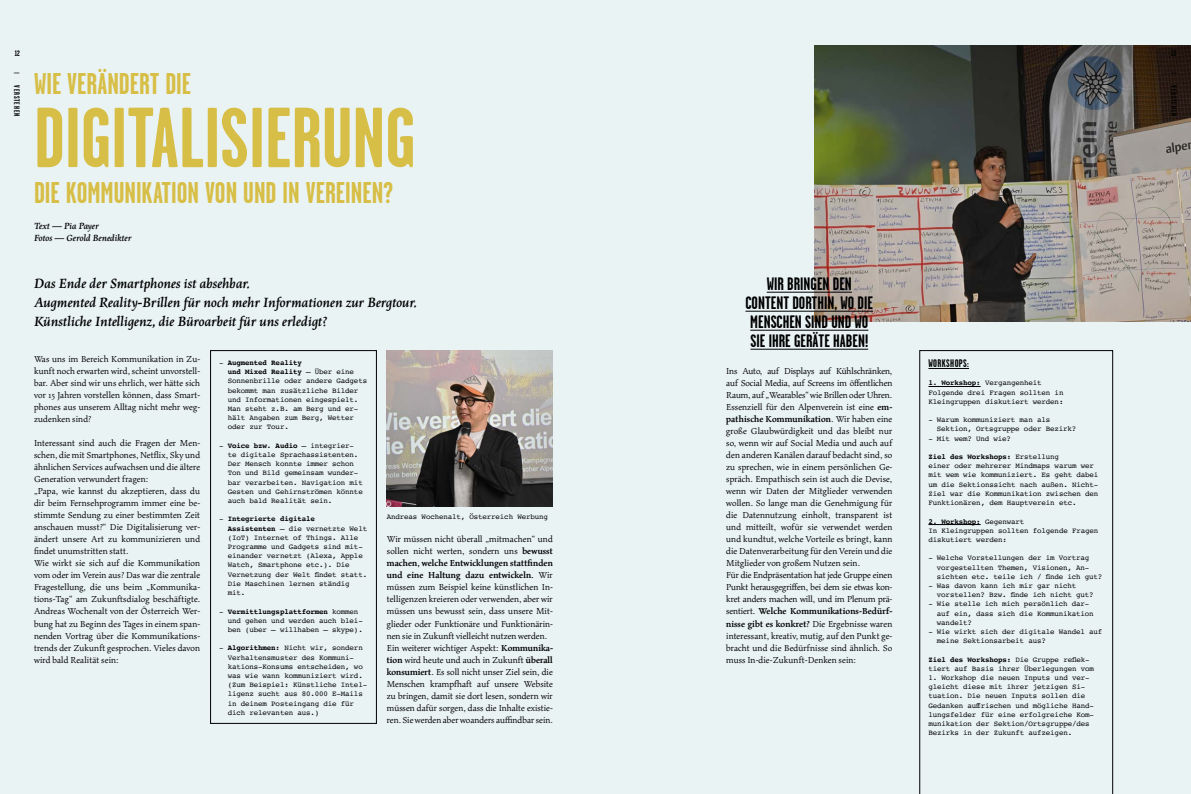
<style>
.page{position:relative;width:1191px;height:794px;background:#eaf3f4}
.page>*{position:absolute;margin:0;border:0;box-sizing:border-box;transform-origin:0 0}
.t1{font:700 85px "Garage Gothic";color:#d7be46}
.t2{font:700 30px "Garage Gothic";color:#d7be46}
.t3{font:700 18px/19px "Garage Gothic";color:#000;text-align:center}
.t4{font:italic 700 15px/19px "Maiola Pro";color:#000}
.t5{font:700 11px "Garage Gothic";letter-spacing:.03em;color:#000}
.t6{font:italic 700 10px/12px "Maiola Pro";color:#000}
.t7{font:9.8px/12px "Maiola Pro";color:#000}
.t8{font:700 8px "Garage Gothic";letter-spacing:.1em;color:#000}
.t9{font:700 8px "Garage Gothic";letter-spacing:.1em;color:#000;scale:1.45 1}
.t10{font:7.5px/9.2px "Courier";letter-spacing:-.02em;color:#000}
.s1{font-weight:700}
</style>
<div class="page">
<img style="left:814px;top:45px;width:377px;height:276px">
<img style="left:387px;top:350px;width:166px;height:156px">
<div style="left:210px;top:350px;width:166px;height:373px;border:1px solid #000"></div>
<svg style="left:919px;top:350px;width:193px;height:444px"></svg>
<hr style="left:766px;top:292px;width:86px;height:1px;background:#000">
<hr style="left:745px;top:311px;width:128px;height:1px;background:#000">
<hr style="left:750px;top:330px;width:118px;height:1px;background:#000">
<hr style="left:750px;top:349px;width:118px;height:1px;background:#000">
<p class="t8" style="left:15px;top:49px;width:7px">12</p>
<p class="t9" style="left:14px;top:68px;width:6px">–</p>
<p class="t8" style="left:21px;top:85px;width:32px;rotate:90deg">VERSTEHEN</p>
<h2 class="t2" style="left:34px;top:68px;width:159px">WIE VERÄNDERT DIE</h2>
<h1 class="t1" style="left:34px;top:93px;width:383px">DIGITALISIERUNG</h1>
<h2 class="t2" style="left:34px;top:177px;width:361px">DIE KOMMUNIKATION VON UND IN VEREINEN?</h2>
<p class="t6" style="left:34px;top:220px;width:99px">Text — Pia Payer<br>Fotos — Gerold Benedikter</p>
<h3 class="t4" style="left:34px;top:275px;width:384px">Das Ende der Smartphones ist absehbar.<br>Augmented Reality-Brillen für noch mehr Informationen zur Bergtour.<br>Künstliche Intelligenz, die Büroarbeit für uns erledigt?</h3>
<p class="t7" style="left:34px;top:354px;width:168px;text-align:justify">Was uns im Bereich Kommunikation in Zu&shy;kunft noch erwarten wird, scheint unvorstell&shy;bar. Aber sind wir uns ehrlich, wer hätte sich vor 15 Jahren vorstellen können, dass Smart&shy;phones aus unserem Alltag nicht mehr weg&shy;zudenken sind?</p>
<p class="t7" style="left:34px;top:438px;width:168px">Interessant sind auch die Fragen der Men&shy;schen, die mit Smartphones, Netflix, Sky und ähnlichen Services aufwachsen und die ältere Generation verwundert fragen:<br>„Papa, wie kannst du akzeptieren, dass du dir beim Fernsehprogramm immer eine be&shy;stimmte Sendung zu einer bestimmten Zeit anschauen musst?“ Die Digitalisierung ver&shy;ändert unsere Art zu kommunizieren und findet unumstritten statt.<br>Wie wirkt sie sich auf die Kommunikation vom oder im Verein aus? Das war die zentrale Fragestellung, die uns beim „Kommunika&shy;tions-Tag“ am Zukunftsdialog beschäftigte.<br>Andreas Wochenalt von der Österreich Wer&shy;bung hat zu Beginn des Tages in einem span&shy;nenden Vortrag über die Kommunikations&shy;trends der Zukunft gesprochen. Vieles davon wird bald Realität sein:</p>
<p class="t10" style="left:228px;top:358px;width:141px;text-indent:-9px">- <span class="s1">Augmented Reality<br>und Mixed Reality</span> – Über eine<br>Sonnenbrille oder andere Gadgets bekommt man zusätzliche Bilder und Informationen eingespielt.<br>Man steht z.B. am Berg und er&shy;hält Angaben zum Berg, Wetter oder zur Tour.</p>
<p class="t10" style="left:228px;top:440px;width:136px;text-indent:-9px">- <span class="s1">Voice bzw. Audio</span> – integrier&shy;te digitale Sprachassistenten.<br>Der Mensch konnte immer schon<br>Ton und Bild gemeinsam wunder&shy;bar verarbeiten. Navigation mit<br>Gesten und Gehirnströmen könnte auch bald Realität sein.</p>
<p class="t10" style="left:228px;top:514px;width:141px;text-indent:-9px">- <span class="s1">Integrierte digitale<br>Assistenten</span> – die vernetzte Welt (IoT) Internet of Things. Alle<br>Programme und Gadgets sind mit&shy;einander vernetzt (Alexa, Apple<br>Watch, Smartphone etc.). Die<br>Vernetzung der Welt findet statt.<br>Die Maschinen lernen ständig mit.</p>
<p class="t10" style="left:228px;top:606px;width:136px;text-indent:-9px">- <span class="s1">Vermittlungsplattformen</span> kommen und gehen und werden auch blei&shy;ben (uber – willhaben – skype).</p>
<p class="t10" style="left:228px;top:643px;width:141px;text-indent:-9px">- <span class="s1">Algorithmen:</span> Nicht wir, sondern<br>Verhaltensmuster des Kommuni&shy;kations-Konsums entscheiden, wo was wie wann kommuniziert wird. (Zum Beispiel: Künstliche Intel&shy;ligenz sucht aus 80.000 E-Mails in deinem Posteingang die für dich relevanten aus.)</p>
<p class="t10" style="left:387px;top:512px;width:163px">Andreas Wochenalt, Österreich Werbung</p>
<p class="t7" style="left:387px;top:534px;width:168px">Wir müssen nicht überall „mitmachen“ und sollen nicht werten, sondern uns <span class="s1">bewusst machen, welche Entwicklungen stattfinden und eine Haltung dazu entwickeln.</span> Wir müssen zum Beispiel keine künstlichen In&shy;telligenzen kreieren oder verwenden, aber wir müssen uns bewusst sein, dass unsere Mit&shy;glieder oder Funktionäre und Funktionärin&shy;nen sie in Zukunft vielleicht nutzen werden.<br>Ein weiterer wichtiger Aspekt: <span class="s1">Kommunika&shy;tion</span> wird heute und auch in Zukunft <span class="s1">überall konsumiert</span>. Es soll nicht unser Ziel sein, die Menschen krampfhaft auf unsere Website zu bringen, damit sie dort lesen, sondern wir müssen dafür sorgen, dass die Inhalte existie&shy;ren. Sie werden aber woanders auffindbar sein.</p>
<h3 class="t3" style="left:745px;top:274px;width:129px">WIR BRINGEN DEN<br>CONTENT DORTHIN, WO DIE<br>MENSCHEN SIND UND WO<br>SIE IHRE GERÄTE HABEN!</h3>
<p class="t7" style="left:726px;top:366px;width:168px">Ins Auto, auf Displays auf Kühlschränken, auf Social Media, auf Screens im öffentlichen Raum, auf „Wearables“ wie Brillen oder Uhren.<br>Essenziell für den Alpenverein ist eine <span class="s1">em&shy;pathische Kommunikation</span>. Wir haben eine große Glaubwürdigkeit und das bleibt nur so, wenn wir auf Social Media und auch auf den anderen Kanälen darauf bedacht sind, so zu sprechen, wie in einem persönlichen Ge&shy;spräch. Empathisch sein ist auch die Devise, wenn wir Daten der Mitglieder verwenden wollen. So lange man die Genehmigung für die Datennutzung einholt, transparent ist und mitteilt, wofür sie verwendet werden und kundtut, welche Vorteile es bringt, kann die Datenverarbeitung für den Verein und die Mitglieder von großem Nutzen sein.<br>Für die Endpräsentation hat jede Gruppe einen Punkt herausgegriffen, bei dem sie etwas kon&shy;kret anders machen will, und im Plenum prä&shy;sentiert. <span class="s1">Welche Kommunikations-Bedürf&shy;nisse gibt es konkret?</span> Die Ergebnisse waren interessant, kreativ, mutig, auf den Punkt ge&shy;bracht und die Bedürfnisse sind ähnlich. So muss In-die-Zukunft-Denken sein:</p>
<p class="t5" style="left:928px;top:357px;width:42px">WORKSHOPS:</p>
<p class="t10" style="left:928px;top:378px;width:136px"><span class="s1">1. Workshop:</span> Vergangenheit<br>Folgende drei Fragen sollten in<br>Kleingruppen diskutiert werden:</p>
<p class="t10" style="left:937px;top:415px;width:141px;text-indent:-9px">- Warum kommuniziert man als<br>Sektion, Ortsgruppe oder Bezirk?</p>
<p class="t10" style="left:928px;top:433px;width:84px">- Mit wem? Und wie?</p>
<p class="t10" style="left:928px;top:452px;width:171px"><span class="s1">Ziel des Workshops:</span> Erstellung<br>einer oder mehrerer Mindmaps warum wer mit wem wie kommuniziert. Es geht dabei um die Sektionssicht nach außen. Nicht-Ziel war die Kommunikation zwischen den Funktionären, dem Hauptverein etc.</p>
<p class="t10" style="left:928px;top:516px;width:171px"><span class="s1">2. Workshop:</span> Gegenwart<br>In Kleingruppen sollten folgende Fragen diskutiert werden:</p>
<p class="t10" style="left:937px;top:553px;width:167px;text-indent:-9px">- Welche Vorstellungen der im Vortrag vorgestellten Themen, Visionen, An&shy;sichten etc. teile ich / finde ich gut?</p>
<p class="t10" style="left:937px;top:581px;width:158px;text-indent:-9px">- Was davon kann ich mir gar nicht vorstellen? Bzw. finde ich nicht gut?</p>
<p class="t10" style="left:937px;top:599px;width:158px;text-indent:-9px">- Wie stelle ich mich persönlich dar&shy;auf ein, dass sich die Kommunikation wandelt?</p>
<p class="t10" style="left:937px;top:627px;width:167px;text-indent:-9px">- Wie wirkt sich der digitale Wandel auf meine Sektionsarbeit aus?</p>
<p class="t10" style="left:928px;top:654px;width:167px"><span class="s1">Ziel des Workshops:</span> Die Gruppe reflek&shy;tiert auf Basis ihrer Überlegungen vom</p>
<p class="t10" style="left:928px;top:673px;width:167px">1. Workshop die neuen Inputs und ver&shy;gleicht diese mit ihrer jetzigen Si&shy;tuation. Die neuen Inputs sollen die Gedanken auffrischen und mögliche Hand&shy;lungsfelder für eine erfolgreiche Kom&shy;munikation der Sektion/Ortsgruppe/des Bezirks in der Zukunft aufzeigen.</p>
<p class="t8" style="left:1171px;top:49px;width:7px">13</p>
<p class="t8" style="left:1178px;top:85px;width:32px;rotate:90deg">VERSTEHEN</p>
</div>
